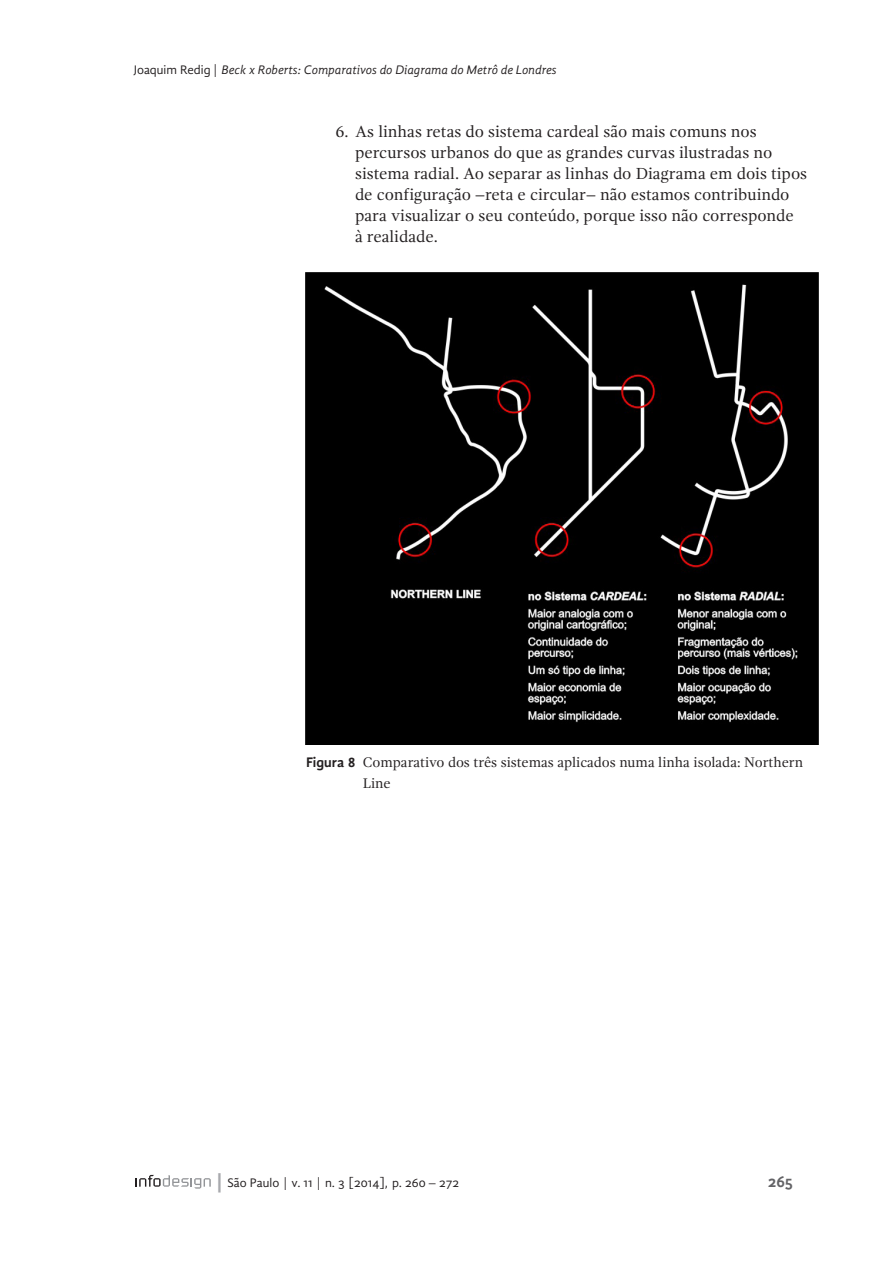
<style>
.page{position:relative;width:893px;height:1263px;background:#fff}
.page>*{position:absolute;margin:0;border:0;box-sizing:border-box;transform-origin:0 0}
.t1{font:16.5px/21px "Gandhi Serif";color:#231f20}
.t2{font:700 16.5px "Gandhi Sans";color:#636366}
.t3{font:14.25px/21px "Gandhi Serif";color:#231f20}
.t4{font:italic 12.75px "Gandhi Sans";color:#231f20}
.t5{font:12.75px "Gandhi Sans";color:#231f20}
.s1{font-style:normal}
.s2{font-family:"Gandhi Sans";font-weight:700}
.s3{font-size:19.2px;color:#a8a9ad}
</style>
<div class="page">
<svg style="left:136px;top:1175px;width:75px;height:13px"></svg>
<img style="left:305px;top:273px;width:514px;height:471px">
<p class="t4" style="left:134px;top:62px;width:424px"><span class="s1">Joaquim Redig |</span> Beck x Roberts: Comparativos do Diagrama do Metrô de Londres</p>
<p class="t1" style="left:355px;top:121px;width:454px;text-indent:-20px">6. As linhas retas do sistema cardeal são mais comuns nos percursos urbanos do que as grandes curvas ilustradas no sistema radial. Ao separar as linhas do Diagrama em dois tipos de configuração –reta e circular– não estamos contribuindo para visualizar o seu conteúdo, porque isso não corresponde<br>à realidade.</p>
<p class="t3" style="left:363px;top:751px;width:442px;text-indent:-57px"><span class="s2">Figura 8</span> Comparativo dos três sistemas aplicados numa linha isolada: Northern<br>Line</p>
<p class="t5" style="left:214px;top:1175px;width:247px"><span class="s3">|</span>São Paulo | v. 11 | n. 3 [2014], p. 260 – 272</p>
<p class="t2" style="left:768px;top:1171px;width:27px">265</p>
</div>
